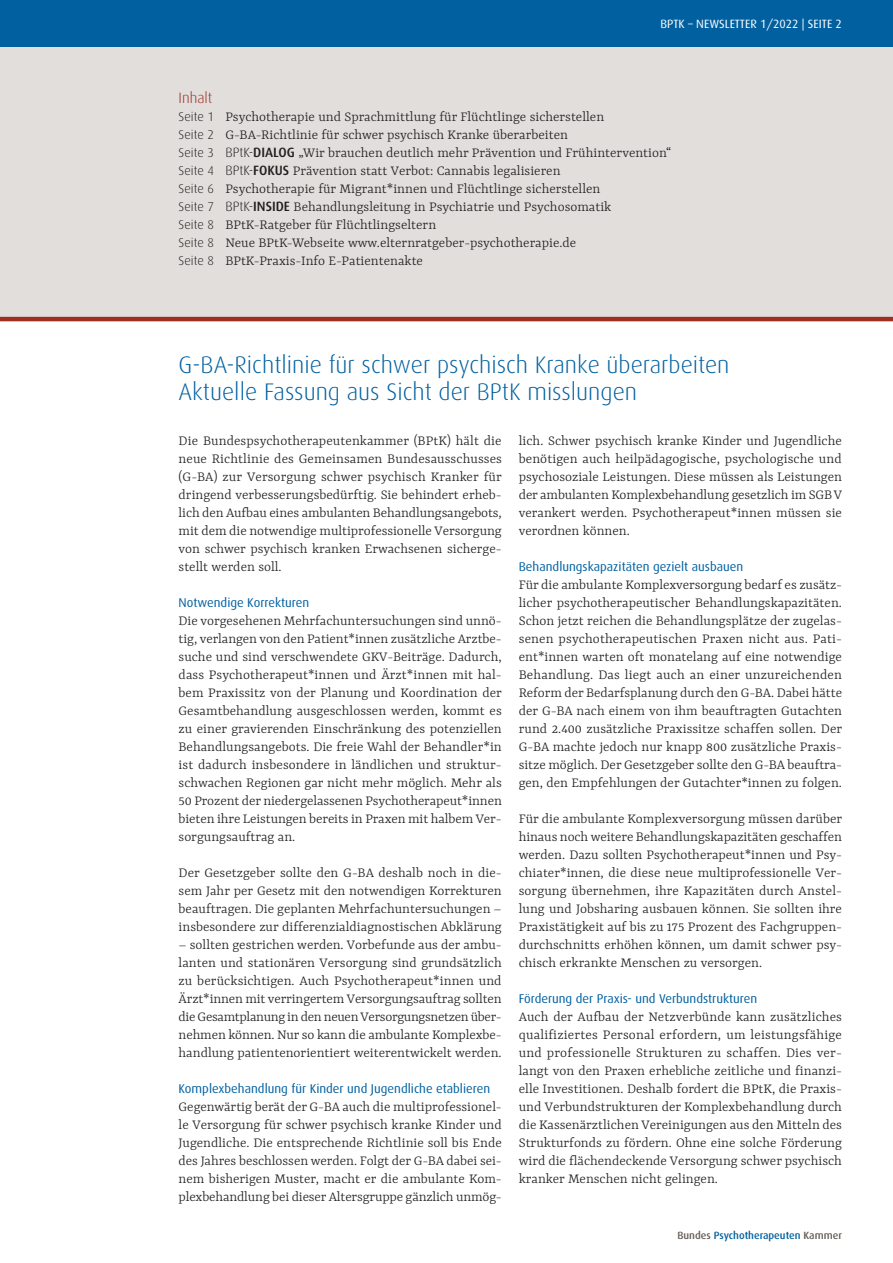
<style>
.page{position:relative;width:893px;height:1263px;background:#fff}
.page>*{position:absolute;margin:0;border:0;box-sizing:border-box;transform-origin:0 0}
.H1_Headline{font:300 24px/27px "Dax";color:#0060a0}
.fließtext{font:300 15px/18px "Yrsa";color:#231f20;text-align:justify}
.Inhaltsverzeichnis_H{font:300 15px "Dax";color:#9e2e24}
.H2_Subhead{font:12.75px "Dax";color:#0060a0}
.t1{font:12px "Dax";color:#fff}
.t2{font:500 10.5px "Dax";color:#0060a0}
.s1{font-family:"Dax";font-size:12.75px}
.s2{font-family:"Dax";font-size:13.5px}
.s3{font-family:"Dax";font-weight:500;font-size:13.5px}
.s4{color:#655c57}
</style>
<div class="page">
<div style="left:0;top:47px;width:893px;height:272px;background:#e1dedc"></div>
<hr style="left:0;top:317px;width:893px;height:4px;background:#9e2e24">
<div style="left:0;top:0;width:893px;height:47px;background:#0060a0"></div>
<p class="t1" style="left:661px;top:17px;width:183px">BPTK – NEWSLETTER 1/2022 | SEITE 2</p>
<h1 class="Inhaltsverzeichnis_H" style="left:179px;top:90px;width:35px">Inhalt</h1>
<p class="fließtext" style="left:179px;top:107px;width:427px"><span class="s1">Seite 1</span> Psychotherapie und Sprachmittlung für Flüchtlinge sicherstellen</p>
<p class="fließtext" style="left:179px;top:125px;width:391px"><span class="s1">Seite 2</span> G-BA-Richtlinie für schwer psychisch Kranke überarbeiten</p>
<p class="fließtext" style="left:179px;top:143px;width:494px"><span class="s1">Seite 3</span> <span class="s2">BPtK-</span><span class="s3">DIALOG</span> „Wir brauchen deutlich mehr Prävention und Frühintervention“</p>
<p class="fließtext" style="left:179px;top:161px;width:383px"><span class="s1">Seite 4</span> <span class="s2">BPtK-</span><span class="s3">FOKUS</span> Prävention statt Verbot: Cannabis legalisieren</p>
<p class="fließtext" style="left:179px;top:179px;width:423px"><span class="s1">Seite 6</span> Psychotherapie für Migrant*innen und Flüchtlinge sicherstellen</p>
<p class="fließtext" style="left:179px;top:197px;width:434px"><span class="s1">Seite 7</span> <span class="s2">BPtK-</span><span class="s3">INSIDE</span> Behandlungsleitung in Psychiatrie und Psychosomatik</p>
<p class="fließtext" style="left:179px;top:215px;width:259px"><span class="s1">Seite 8</span> BPtK-Ratgeber für Flüchtlingseltern</p>
<p class="fließtext" style="left:179px;top:233px;width:399px"><span class="s1">Seite 8</span> Neue BPtK-Webseite www.elternratgeber-psychotherapie.de</p>
<p class="fließtext" style="left:179px;top:251px;width:246px"><span class="s1">Seite 8</span> BPtK-Praxis-Info E-Patientenakte</p>
<h1 class="H1_Headline" style="left:179px;top:352px;width:552px">G-BA-Richtlinie für schwer psychisch Kranke überarbeiten<br>Aktuelle Fassung aus Sicht der BPtK misslungen</h1>
<p class="fließtext" style="left:179px;top:431px;width:325px">Die Bundespsychotherapeutenkammer (BPtK) hält die neue Richtlinie des Gemeinsamen Bundesausschusses (G-BA) zur Versorgung schwer psychisch Kranker für dringend verbesserungsbedürftig. Sie behindert erheb&shy;lich den Aufbau eines ambulanten Behandlungsangebots, mit dem die notwendige multiprofessionelle Versorgung von schwer psychisch kranken Erwachsenen sicherge&shy;stellt werden soll.</p>
<h2 class="H2_Subhead" style="left:179px;top:596px;width:132px">Notwendige Korrekturen</h2>
<p class="fließtext" style="left:179px;top:611px;width:325px">Die vorgesehenen Mehrfachuntersuchungen sind unnö&shy;tig, verlangen von den Patient*innen zusätzliche Arztbe&shy;suche und sind verschwendete GKV-Beiträge. Dadurch, dass Psychotherapeut*innen und Ärzt*innen mit hal&shy;bem Praxissitz von der Planung und Koordination der Gesamtbehandlung ausgeschlossen werden, kommt es zu einer gravierenden Einschränkung des potenziellen Behandlungsangebots. Die freie Wahl der Behandler*in ist dadurch insbesondere in ländlichen und struktur&shy;schwachen Regionen gar nicht mehr möglich. Mehr als 50 Prozent der niedergelassenen Psychotherapeut*innen bieten ihre Leistungen bereits in Praxen mit halbem Ver&shy;sorgungsauftrag an.</p>
<p class="fließtext" style="left:179px;top:863px;width:325px">Der Gesetzgeber sollte den G-BA deshalb noch in die&shy;sem Jahr per Gesetz mit den notwendigen Korrekturen beauftragen. Die geplanten Mehrfachuntersuchungen – insbesondere zur differenzialdiagnostischen Abklärung</p>
<p class="fließtext" style="left:179px;top:935px;width:325px">– sollten gestrichen werden. Vorbefunde aus der ambu&shy;lanten und stationären Versorgung sind grundsätzlich zu berücksichtigen. Auch Psychotherapeut*innen und Ärzt*innen mit verringertem Versorgungsauftrag sollten die Gesamtplanung in den neuen Versorgungsnetzen über&shy;nehmen können. Nur so kann die ambulante Komplexbe&shy;handlung patientenorientiert weiterentwickelt werden.</p>
<h2 class="H2_Subhead" style="left:179px;top:1082px;width:313px">Komplexbehandlung für Kinder und Jugendliche etablieren</h2>
<p class="fließtext" style="left:179px;top:1097px;width:325px">Gegenwärtig berät der G-BA auch die multiprofessionel&shy;le Versorgung für schwer psychisch kranke Kinder und Jugendliche. Die entsprechende Richtlinie soll bis Ende des Jahres beschlossen werden. Folgt der G-BA dabei sei&shy;nem bisherigen Muster, macht er die ambulante Kom&shy;plexbehandlung bei dieser Altersgruppe gänzlich unmög-</p>
<p class="fließtext" style="left:519px;top:431px;width:325px">lich. Schwer psychisch kranke Kinder und Jugendliche benötigen auch heilpädagogische, psychologische und psychosoziale Leistungen. Diese müssen als Leistungen der ambulanten Komplexbehandlung gesetzlich im SGBV verankert werden. Psychotherapeut*innen müssen sie verordnen können.</p>
<h2 class="H2_Subhead" style="left:519px;top:560px;width:226px">Behandlungskapazitäten gezielt ausbauen</h2>
<p class="fließtext" style="left:519px;top:575px;width:325px">Für die ambulante Komplexversorgung bedarf es zusätz&shy;licher psychotherapeutischer Behandlungskapazitäten.<br>Schon jetzt reichen die Behandlungsplätze der zugelas&shy;senen psychotherapeutischen Praxen nicht aus. Pati&shy;ent*innen warten oft monatelang auf eine notwendige Behandlung. Das liegt auch an einer unzureichenden Reform der Bedarfsplanung durch den G-BA. Dabei hätte der G-BA nach einem von ihm beauftragten Gutachten rund 2.400 zusätzliche Praxissitze schaffen sollen. Der G-BA machte jedoch nur knapp 800 zusätzliche Praxis&shy;sitze möglich. Der Gesetzgeber sollte den G-BA beauftra&shy;gen, den Empfehlungen der Gutachter*innen zu folgen.</p>
<p class="fließtext" style="left:519px;top:809px;width:325px">Für die ambulante Komplexversorgung müssen darüber hinaus noch weitere Behandlungskapazitäten geschaffen werden. Dazu sollten Psychotherapeut*innen und Psy&shy;chiater*innen, die diese neue multiprofessionelle Ver&shy;sorgung übernehmen, ihre Kapazitäten durch Anstel&shy;lung und Jobsharing ausbauen können. Sie sollten ihre Praxistätigkeit auf bis zu 175 Prozent des Fachgruppen&shy;durchschnitts erhöhen können, um damit schwer psy&shy;chisch erkrankte Menschen zu versorgen.</p>
<h2 class="H2_Subhead" style="left:519px;top:992px;width:240px">Förderung der Praxis- und Verbundstrukturen</h2>
<p class="fließtext" style="left:519px;top:1007px;width:325px">Auch der Aufbau der Netzverbünde kann zusätzliches qualifiziertes Personal erfordern, um leistungsfähige und professionelle Strukturen zu schaffen. Dies ver&shy;langt von den Praxen erhebliche zeitliche und finanzi&shy;elle Investitionen. Deshalb fordert die BPtK, die Praxis&shy;und Verbundstrukturen der Komplexbehandlung durch die Kassenärztlichen Vereinigungen aus den Mitteln des Strukturfonds zu fördern. Ohne eine solche Förderung wird die flächendeckende Versorgung schwer psychisch kranker Menschen nicht gelingen.</p>
<p class="t2" style="left:677px;top:1229px;width:166px"><span class="s4">Bundes</span> Psychotherapeuten <span class="s4">Kammer</span></p>
</div>
